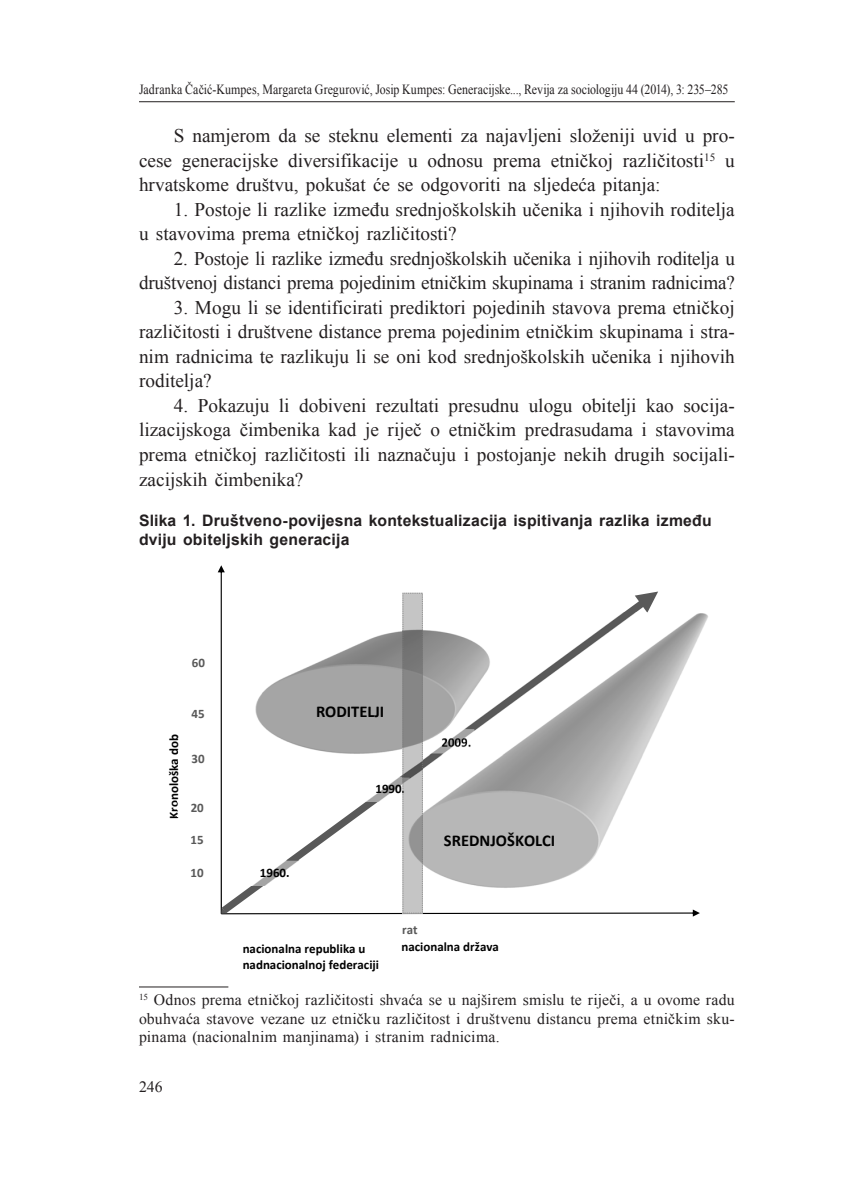
<style>
.page{position:relative;width:844px;height:1191px;background:#fff}
.page>*{position:absolute;margin:0;border:0;box-sizing:border-box;transform-origin:0 0}
.t1{font:19.25px/24.5px "Times New Roman";color:#231f20;text-align:justify}
.t2{font:700 16.45px "Calibri";color:#000}
.Fusnota{font:15.75px/18.4px "Times New Roman";letter-spacing:.015em;color:#231f20;text-align:justify}
.T-Nsl_L{font:700 15.75px/18.4px "Arial";letter-spacing:.01em;color:#231f20}
.t3{font:14px "Times New Roman";color:#231f20;scale:.85 1}
.t4{font:700 12.95px/15.9px "Calibri";color:#000}
.t5{font:700 12.95px "Calibri";color:#595959}
.s1{color:#595959}
</style>
<div class="page">
<hr style="left:139px;top:101px;width:595px;height:1px;background:#231f20">
<svg style="left:218px;top:565px;width:481px;height:351px"></svg>
<hr style="left:139px;top:986px;width:89px;height:1px;background:#231f20">
<p class="t3" style="left:139px;top:80px;width:695px">Jadranka Čačić-Kumpes, Margareta Gregurović, Josip Kumpes: Generacijske..., Revija za sociologiju 44 (2014), 3: 235–285</p>
<p class="t1" style="left:139px;top:123px;width:597px;text-indent:35px">S namjerom da se steknu elementi za najavljeni složeniji uvid u pro&shy;cese generacijske diversifikacije u odnosu prema etničkoj različitosti<sup>15</sup> u hrvatskome društvu, pokušat će se odgovoriti na sljedeća pitanja:</p>
<p class="t1" style="left:139px;top:197px;width:597px;text-indent:35px">1. Postoje li razlike između srednjoškolskih učenika i njihovih roditelja u stavovima prema etničkoj različitosti?</p>
<p class="t1" style="left:139px;top:246px;width:597px;text-align:right">2. Postoje li razlike između srednjoškolskih učenika i njihovih roditelja u društvenoj distanci prema pojedinim etničkim skupinama i stranim radnicima?</p>
<p class="t1" style="left:139px;top:295px;width:597px;text-indent:35px">3. Mogu li se identificirati prediktori pojedinih stavova prema etničkoj različitosti i društvene distance prema pojedinim etničkim skupinama i stra&shy;nim radnicima te razlikuju li se oni kod srednjoškolskih učenika i njihovih roditelja?</p>
<p class="t1" style="left:139px;top:393px;width:597px;text-indent:35px">4. Pokazuju li dobiveni rezultati presudnu ulogu obitelji kao socija&shy;lizacijskoga čimbenika kad je riječ o etničkim predrasudama i stavovima prema etničkoj različitosti ili naznačuju i postojanje nekih drugih socijali&shy;zacijskih čimbenika?</p>
<p class="T-Nsl_L" style="left:139px;top:512px;width:574px">Slika 1. Društveno-povijesna kontekstualizacija ispitivanja razlika između dviju obiteljskih generacija</p>
<p class="t5" style="left:192px;top:654px;width:15px">60</p>
<p class="t4" style="left:166px;top:819px;width:86px;rotate:-90deg">Kronološka dob</p>
<p class="t5" style="left:191px;top:705px;width:15px">45</p>
<p class="t5" style="left:191px;top:750px;width:15px">30</p>
<p class="t5" style="left:191px;top:800px;width:15px">20</p>
<p class="t5" style="left:190px;top:831px;width:15px">15</p>
<p class="t5" style="left:190px;top:864px;width:15px">10</p>
<p class="t2" style="left:316px;top:701px;width:70px">RODITELJI</p>
<p class="t4" style="left:260px;top:864px;width:31px">1960.</p>
<p class="t4" style="left:375px;top:780px;width:31px">1990.</p>
<p class="t2" style="left:444px;top:830px;width:113px">SREDNJOŠKOLCI</p>
<p class="t4" style="left:242px;top:941px;width:138px">nacionalna republika u nadnacionalnoj federaciji</p>
<p class="t4" style="left:401px;top:920px;width:99px;line-height:17.7px"><span class="s1">rat<br></span>nacionalna država</p>
<p class="Fusnota" style="left:139px;top:990px;width:597px"><sup>15</sup> Odnos prema etničkoj različitosti shvaća se u najširem smislu te riječi, a u ovome radu obuhvaća stavove vezane uz etničku različitost i društvenu distancu prema etničkim sku&shy;pinama (nacionalnim manjinama) i stranim radnicima.</p>
<p class="Fusnota" style="left:139px;top:1077px;width:25px">246</p>
</div>
